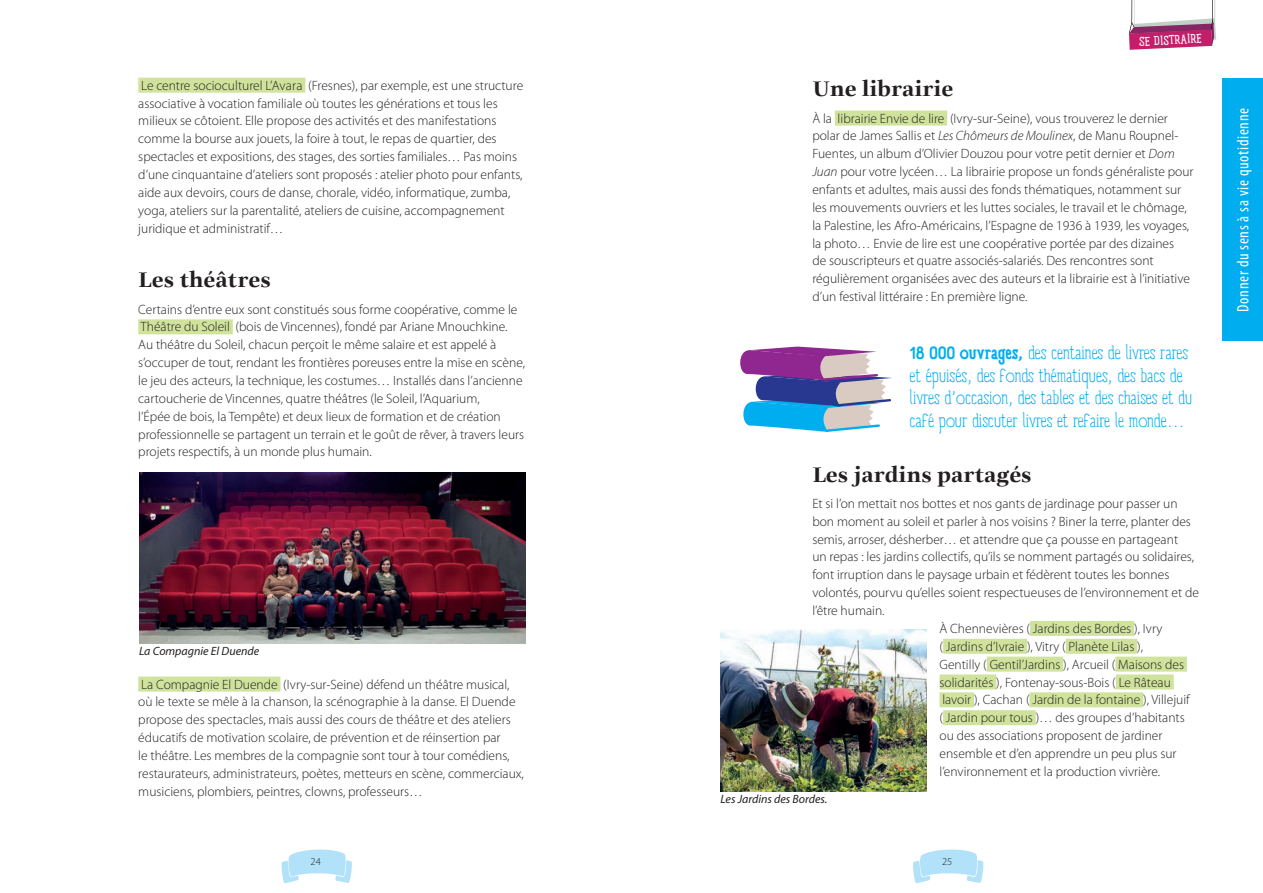
<style>
.page{position:relative;width:1263px;height:893px;background:#fff}
.page>*{position:absolute;margin:0;border:0;box-sizing:border-box;transform-origin:0 0}
.TITRE{font:600 22.5px "Really LT Com";color:#231f20}
.ZOOM_TXT{font:300 18px/22.5px "Panforte Serif";color:#00aeef}
.t1{font:condensed 16.5px "Myriad Pro";letter-spacing:.04em;color:#fff}
.TXT_CRT{font:300 13.5px/17.9px "Myriad Pro";color:#231f20}
.t2{font:12.45px "Panforte Serif";color:#fff}
.légende{font:italic 12px "Myriad Pro";color:#231f20}
.t3{font:300 10.5px "Myriad Pro";color:#231f20}
.s1{font-style:italic}
.s2{font-weight:700}
</style>
<div class="page">
<div style="left:138px;top:78px;width:167px;height:15px;background:#cfe39c"></div>
<div style="left:138px;top:319px;width:95px;height:15px;background:#cfe39c"></div>
<div style="left:138px;top:677px;width:142px;height:15px;background:#cfe39c"></div>
<img style="left:139px;top:472px;width:386px;height:171px">
<div style="left:835px;top:111px;width:112px;height:15px;background:#cfe39c"></div>
<div style="left:1030px;top:621px;width:104px;height:15px;background:#cfe39c"></div>
<div style="left:943px;top:639px;width:84px;height:15px;background:#cfe39c"></div>
<div style="left:1066px;top:639px;width:71px;height:15px;background:#cfe39c"></div>
<div style="left:987px;top:657px;width:76px;height:15px;background:#cfe39c"></div>
<div style="left:1115px;top:657px;width:72px;height:15px;background:#cfe39c"></div>
<div style="left:939px;top:674px;width:57px;height:15px;background:#cfe39c"></div>
<div style="left:1116px;top:674px;width:58px;height:15px;background:#cfe39c"></div>
<div style="left:939px;top:692px;width:35px;height:15px;background:#cfe39c"></div>
<div style="left:1029px;top:692px;width:114px;height:15px;background:#cfe39c"></div>
<div style="left:943px;top:710px;width:93px;height:15px;background:#cfe39c"></div>
<img style="left:721px;top:629px;width:206px;height:162px">
<svg style="left:740px;top:347px;width:152px;height:85px"></svg>
<div style="left:1222px;top:79px;width:41px;height:262px;background:#00aeef"></div>
<svg style="left:1129px;top:0;width:87px;height:50px"></svg>
<svg style="left:281px;top:849px;width:71px;height:34px"></svg>
<svg style="left:913px;top:849px;width:71px;height:34px"></svg>
<p class="TXT_CRT" style="left:138px;top:76px;width:386px">Le centre socioculturel L’Avara (Fresnes), par exemple, est une structure associative à vocation familiale où toutes les générations et tous les milieux se côtoient. Elle propose des activités et des manifestations comme la bourse aux jouets, la foire à tout, le repas de quartier, des spectacles et expositions, des stages, des sorties familiales… Pas moins d’une cinquantaine d’ateliers sont proposés : atelier photo pour enfants, aide aux devoirs, cours de danse, chorale, vidéo, informatique, zumba, yoga, ateliers sur la parentalité, ateliers de cuisine, accompagnement juridique et administratif…</p>
<p class="TITRE" style="left:138px;top:267px;width:134px">Les théâtres</p>
<p class="TXT_CRT" style="left:138px;top:300px;width:388px">Certains d’entre eux sont constitués sous forme coopérative, comme le Théâtre du Soleil (bois de Vincennes), fondé par Ariane Mnouchkine.<br>Au théâtre du Soleil, chacun perçoit le même salaire et est appelé à s’occuper de tout, rendant les frontières poreuses entre la mise en scène, le jeu des acteurs, la technique, les costumes… Installés dans l’ancienne cartoucherie de Vincennes, quatre théâtres (le Soleil, l’Aquarium,<br>l’Épée de bois, la Tempête) et deux lieux de formation et de création professionnelle se partagent un terrain et le goût de rêver, à travers leurs projets respectifs, à un monde plus humain.</p>
<p class="légende" style="left:139px;top:643px;width:122px">La Compagnie El Duende</p>
<p class="TXT_CRT" style="left:138px;top:675px;width:387px">La Compagnie El Duende (Ivry-sur-Seine) défend un théâtre musical, où le texte se mêle à la chanson, la scénographie à la danse. El Duende propose des spectacles, mais aussi des cours de théâtre et des ateliers éducatifs de motivation scolaire, de prévention et de réinsertion par<br>le théâtre. Les membres de la compagnie sont tour à tour comédiens, restaurateurs, administrateurs, poètes, metteurs en scène, commerciaux, musiciens, plombiers, peintres, clowns, professeurs…</p>
<p class="t2" style="left:1138px;top:33px;width:65px;rotate:-3deg">SE DISTRAIRE</p>
<p class="TITRE" style="left:812px;top:76px;width:143px">Une librairie</p>
<p class="TXT_CRT" style="left:812px;top:109px;width:383px">À la librairie Envie de lire (Ivry-sur-Seine), vous trouverez le dernier polar de James Sallis et <span class="s1">Les Chômeurs de Moulinex</span>, de Manu Roupnel-Fuentes, un album d’Olivier Douzou pour votre petit dernier et <span class="s1">Dom Juan</span> pour votre lycéen… La librairie propose un fonds généraliste pour enfants et adultes, mais aussi des fonds thématiques, notamment sur les mouvements ouvriers et les luttes sociales, le travail et le chômage, la Palestine, les Afro-Américains, l’Espagne de 1936 à 1939, les voyages, la photo… Envie de lire est une coopérative portée par des dizaines<br>de souscripteurs et quatre associés-salariés. Des rencontres sont régulièrement organisées avec des auteurs et la librairie est à l’initiative d’un festival littéraire : En première ligne.</p>
<p class="ZOOM_TXT" style="left:909px;top:343px;width:284px"><span class="s2">18 000 ouvrages,</span> des centaines de livres rares et épuisés, des fonds thématiques, des bacs de livres d’occasion, des tables et des chaises et du café pour discuter livres et refaire le monde…</p>
<p class="TITRE" style="left:812px;top:461px;width:221px">Les jardins partagés</p>
<p class="TXT_CRT" style="left:812px;top:494px;width:388px">Et si l’on mettait nos bottes et nos gants de jardinage pour passer un bon moment au soleil et parler à nos voisins ? Biner la terre, planter des semis, arroser, désherber… et attendre que ça pousse en partageant<br>un repas : les jardins collectifs, qu’ils se nomment partagés ou solidaires, font irruption dans le paysage urbain et fédèrent toutes les bonnes volontés, pourvu qu’elles soient respectueuses de l’environnement et de l’être humain.</p>
<p class="TXT_CRT" style="left:939px;top:619px;width:252px">À Chennevières ( Jardins des Bordes ), Ivry<br>( Jardins d’Ivraie ), Vitry ( Planète Lilas ),<br>Gentilly ( Gentil’Jardins ), Arcueil ( Maisons des solidarités ), Fontenay-sous-Bois ( Le Râteau lavoir ), Cachan ( Jardin de la fontaine ), Villejuif ( Jardin pour tous )… des groupes d’habitants ou des associations proposent de jardiner ensemble et d’en apprendre un peu plus sur l’environnement et la production vivrière.</p>
<p class="légende" style="left:721px;top:792px;width:108px">Les Jardins des Bordes.</p>
<p class="t3" style="left:311px;top:855px;width:12px">24</p>
<p class="t3" style="left:942px;top:855px;width:12px">25</p>
<p class="t1" style="left:1233px;top:312px;width:205px;rotate:-90deg">Donner du sens à sa vie quotidienne</p>
</div>
